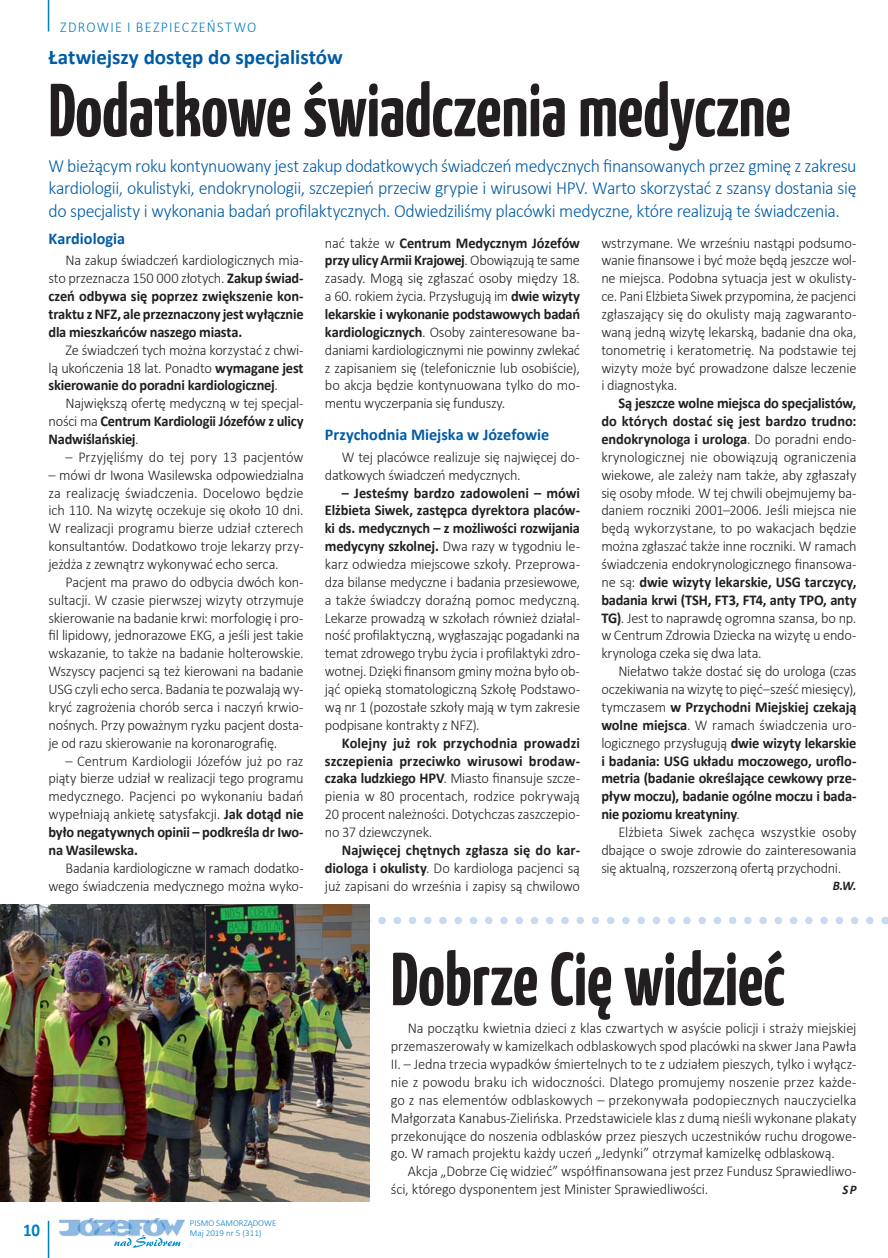
<style>
.page{position:relative;width:888px;height:1258px;background:#fff}
.page>*{position:absolute;margin:0;border:0;box-sizing:border-box;transform-origin:0 0}
.t1{font:700 75px "Yanone Kaffeesatz";letter-spacing:-.005em;color:#231f20}
.t2{font:700 21px "Calibri";color:#005ba5}
.t3{font:300 18.6px/22.5px "Calibri";letter-spacing:-.025em;color:#005ba5;text-align:justify;scale:.96 1}
.t4{font:700 18px "Calibri";color:#007dc5;scale:.94 1}
.t5{font:700 16.5px "Calibri";color:#005ba5}
.t6{font:300 15px/17.9px "Calibri";letter-spacing:-.015em;color:#231f20;text-align:justify;scale:.96 1}
.t7{font:700 15px/17.9px "Calibri";letter-spacing:-.015em;color:#231f20;text-align:justify;scale:.96 1}
.t8{font:300 15px "Calibri";letter-spacing:.09em;color:#007dc5;scale:.94 1}
.t9{font:italic 700 13.2px "Calibri";color:#231f20;scale:.96 1}
.t10{font:300 9px/9.4px "Calibri";color:#007dc5}
.s1{font-weight:300}
.s2{font-weight:700}
</style>
<div class="page">
<img style="left:58px;top:1218px;width:127px;height:18px">
<svg style="left:114px;top:1235px;width:66px;height:13px"></svg>
<hr style="left:48px;top:1221px;width:1px;height:37px;background:#007dc5">
<svg style="left:370px;top:917px;width:500px;height:7px"></svg>
<img style="left:0;top:904px;width:370px;height:298px">
<hr style="left:48px;top:0;width:1px;height:32px;background:#007dc5">
<p class="t8" style="left:60px;top:20px;width:210px">ZDROWIE I BEZPIECZEŃSTWO</p>
<h2 class="t2" style="left:49px;top:49px;width:296px">Łatwiejszy dostęp do specjalistów</h2>
<h1 class="t1" style="left:49px;top:74px;width:744px">Dodatkowe świadczenia medyczne</h1>
<p class="t3" style="left:49px;top:156px;width:843px">W bieżącym roku kontynuowany jest zakup dodatkowych świadczeń medycznych finansowanych przez gminę z zakresu kardiologii, okulistyki, endokrynologii, szczepień przeciw grypie i wirusowi HPV. Warto skorzystać z szansy dostania się do specjalisty i wykonania badań profilaktycznych. Odwiedziliśmy placówki medyczne, które realizują te świadczenia.</p>
<p class="t5" style="left:49px;top:232px;width:78px">Kardiologia</p>
<p class="t7" style="left:49px;top:253px;width:267px;text-indent:17px"><span class="s1">Na zakup świadczeń kardiologicznych mia&shy;sto przeznacza 150 000 złotych.</span> Zakup świad&shy;czeń odbywa się poprzez zwiększenie kon&shy;traktu z NFZ, ale przeznaczony jest wyłącznie dla mieszkańców naszego miasta.</p>
<p class="t6" style="left:49px;top:342px;width:267px;text-indent:17px">Ze świadczeń tych można korzystać z chwi&shy;lą ukończenia 18 lat. Ponadto <span class="s2">wymagane jest skierowanie do poradni kardiologicznej</span>.</p>
<p class="t7" style="left:49px;top:396px;width:267px;text-indent:17px"><span class="s1">Największą ofertę medyczną w tej specjal&shy;ności ma</span> Centrum Kardiologii Józefów z ulicy Nadwiślańskiej<span class="s1">.</span></p>
<p class="t6" style="left:66px;top:449px;width:250px">– Przyjęliśmy do tej pory 13 pacjentów</p>
<p class="t6" style="left:49px;top:467px;width:267px">– mówi dr Iwona Wasilewska odpowiedzialna za realizację świadczenia. Docelowo będzie ich 110. Na wizytę oczekuje się około 10 dni.<br>W realizacji programu bierze udział czterech konsultantów. Dodatkowo troje lekarzy przy&shy;jeżdża z zewnątrz wykonywać echo serca.</p>
<p class="t6" style="left:49px;top:574px;width:267px;text-indent:17px">Pacjent ma prawo do odbycia dwóch kon&shy;sultacji. W czasie pierwszej wizyty otrzymuje skierowanie na badanie krwi: morfologię i pro&shy;fil lipidowy, jednorazowe EKG, a jeśli jest takie wskazanie, to także na badanie holterowskie.<br>Wszyscy pacjenci są też kierowani na badanie USG czyli echo serca. Badania te pozwalają wy&shy;kryć zagrożenia chorób serca i naczyń krwio&shy;nośnych. Przy poważnym ryzku pacjent dosta&shy;je od razu skierowanie na koronarografię.</p>
<p class="t6" style="left:49px;top:753px;width:267px;text-indent:17px">– Centrum Kardiologii Józefów już po raz piąty bierze udział w realizacji tego programu medycznego. Pacjenci po wykonaniu badań wypełniają ankietę satysfakcji. <span class="s2">Jak dotąd nie było negatywnych opinii – podkreśla dr Iwo&shy;na Wasilewska.</span></p>
<p class="t6" style="left:49px;top:860px;width:267px;text-align:right">Badania kardiologiczne w ramach dodatko&shy;wego świadczenia medycznego można wyko-</p>
<p class="t6" style="left:325px;top:235px;width:267px">nać także w <span class="s2">Centrum Medycznym Józefów przy ulicy Armii Krajowej</span>. Obowiązują te same zasady. Mogą się zgłaszać osoby między 18. a 60. rokiem życia. Przysługują im <span class="s2">dwie wizyty lekarskie i wykonanie podstawowych badań kardiologicznych</span>. Osoby zainteresowane ba&shy;daniami kardiologicznymi nie powinny zwlekać z zapisaniem się (telefonicznie lub osobiście), bo akcja będzie kontynuowana tylko do mo&shy;mentu wyczerpania się funduszy.</p>
<p class="t5" style="left:325px;top:427px;width:226px">Przychodnia Miejska w Józefowie</p>
<p class="t6" style="left:325px;top:449px;width:267px;text-indent:17px">W tej placówce realizuje się najwięcej do&shy;datkowych świadczeń medycznych.</p>
<p class="t6" style="left:325px;top:485px;width:267px;text-indent:17px"><span class="s2">– Jesteśmy bardzo zadowoleni – mówi Elżbieta Siwek, zastępca dyrektora placów&shy;ki ds. medycznych – z możliwości rozwijania medycyny szkolnej.</span> Dwa razy w tygodniu le&shy;karz odwiedza miejscowe szkoły. Przeprowa&shy;dza bilanse medyczne i badania przesiewowe, a także świadczy doraźną pomoc medyczną.<br>Lekarze prowadzą w szkołach również działal&shy;ność profilaktyczną, wygłaszając pogadanki na temat zdrowego trybu życia i profilaktyki zdro&shy;wotnej. Dzięki finansom gminy można było ob&shy;jąć opieką stomatologiczną Szkołę Podstawo&shy;wą nr 1 (pozostałe szkoły mają w tym zakresie podpisane kontrakty z NFZ).</p>
<p class="t6" style="left:325px;top:735px;width:267px;text-indent:17px"><span class="s2">Kolejny już rok przychodnia prowadzi szczepienia przeciwko wirusowi brodaw&shy;czaka ludzkiego HPV</span>. Miasto finansuje szcze&shy;pienia w 80 procentach, rodzice pokrywają 20 procent należności. Dotychczas zaszczepio&shy;no 37 dziewczynek.</p>
<p class="t6" style="left:325px;top:842px;width:267px;text-indent:17px"><span class="s2">Najwięcej chętnych zgłasza się do kar&shy;diologa i okulisty</span>. Do kardiologa pacjenci są już zapisani do września i zapisy są chwilowo</p>
<p class="t6" style="left:601px;top:235px;width:267px">wstrzymane. We wrześniu nastąpi podsumo&shy;wanie finansowe i być może będą jeszcze wol&shy;ne miejsca. Podobna sytuacja jest w okulisty&shy;ce. Pani Elżbieta Siwek przypomina, że pacjenci zgłaszający się do okulisty mają zagwaranto&shy;waną jedną wizytę lekarską, badanie dna oka, tonometrię i keratometrię. Na podstawie tej wizyty może być prowadzone dalsze leczenie i diagnostyka.</p>
<p class="t6" style="left:601px;top:396px;width:267px;text-indent:17px"><span class="s2">Są jeszcze wolne miejsca do specjalistów, do których dostać się jest bardzo trudno: endokrynologa i urologa</span>. Do poradni endo&shy;krynologicznej nie obowiązują ograniczenia wiekowe, ale zależy nam także, aby zgłaszały się osoby młode. W tej chwili obejmujemy ba&shy;daniem roczniki 2001–2006. Jeśli miejsca nie będą wykorzystane, to po wakacjach będzie można zgłaszać także inne roczniki. W ramach świadczenia endokrynologicznego finansowa&shy;ne są: <span class="s2">dwie wizyty lekarskie, USG tarczycy, badania krwi (TSH, FT3, FT4, anty TPO, anty TG)</span>. Jest to naprawdę ogromna szansa, bo np. w Centrum Zdrowia Dziecka na wizytę u endo&shy;krynologa czeka się dwa lata.</p>
<p class="t7" style="left:601px;top:663px;width:267px;text-indent:17px"><span class="s1">Niełatwo także dostać się do urologa (czas oczekiwania na wizytę to pięć–sześć miesięcy), tymczasem</span> w Przychodni Miejskiej czekają wolne miejsca<span class="s1">. W ramach świadczenia uro&shy;logicznego przysługują</span> dwie wizyty lekarskie i badania: USG układu moczowego, uroflo&shy;metria (badanie określające cewkowy prze&shy;pływ moczu), badanie ogólne moczu i bada&shy;nie poziomu kreatyniny<span class="s1">.</span></p>
<p class="t6" style="left:601px;top:824px;width:267px;text-indent:17px">Elżbieta Siwek zachęca wszystkie osoby dbające o swoje zdrowie do zainteresowania się aktualną, rozszerzoną ofertą przychodni.</p>
<p class="t9" style="left:833px;top:880px;width:26px">B.W.</p>
<p class="t4" style="left:23px;top:1222px;width:19px">10</p>
<p class="t10" style="left:190px;top:1219px;width:88px">PISMO SAMORZĄDOWE<br>Maj 2019 nr 5 (311)</p>
<h1 class="t1" style="left:391px;top:943px;width:396px">Dobrze Cię widzieć</h1>
<p class="t6" style="left:391px;top:1021px;width:487px;text-indent:17px">Na początku kwietnia dzieci z klas czwartych w asyście policji i straży miejskiej przemaszerowały w kamizelkach odblaskowych spod placówki na skwer Jana Pawła II. – Jedna trzecia wypadków śmiertelnych to te z udziałem pieszych, tylko i wyłącz&shy;nie z powodu braku ich widoczności. Dlatego promujemy noszenie przez każde&shy;go z nas elementów odblaskowych – przekonywała podopiecznych nauczycielka Małgorzata Kanabus-Zielińska. Przedstawiciele klas z dumą nieśli wykonane plakaty przekonujące do noszenia odblasków przez pieszych uczestników ruchu drogowe&shy;go. W ramach projektu każdy uczeń „Jedynki” otrzymał kamizelkę odblaskową.</p>
<p class="t6" style="left:391px;top:1163px;width:487px;text-indent:17px">Akcja „Dobrze Cię widzieć” współfinansowana jest przez Fundusz Sprawiedliwo&shy;ści, którego dysponentem jest Minister Sprawiedliwości.</p>
<p class="t9" style="left:842px;top:1184px;width:16px">SP</p>
</div>
